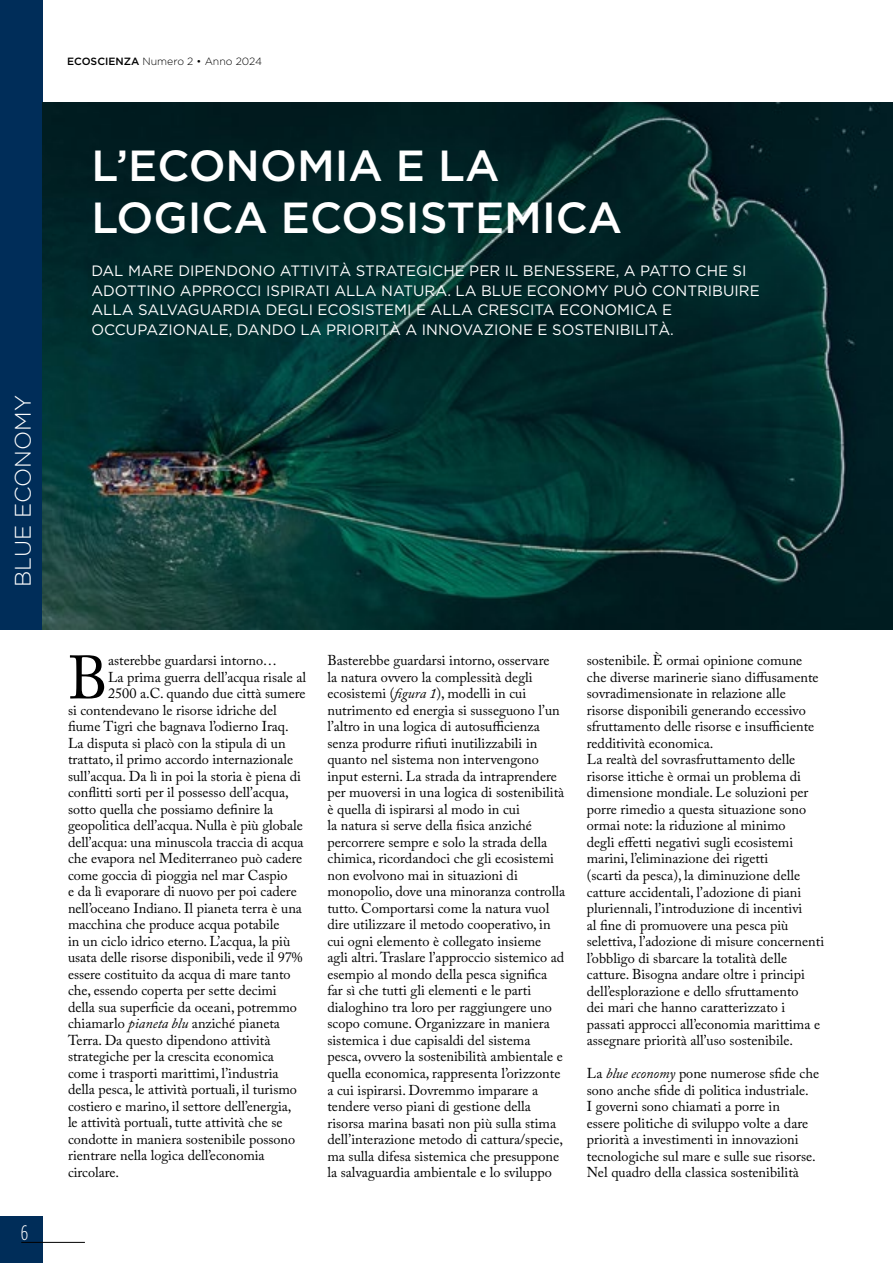
<style>
.page{position:relative;width:893px;height:1263px;background:#fff}
.page>*{position:absolute;margin:0;border:0;box-sizing:border-box;transform-origin:0 0}
.t1{font:60.6px "Adobe Caslon Pro";color:#000}
.t2{font:500 43.5px/52.5px "Gotham HTF";color:#fff}
.t3{font:300 22.5px "Gotham HTF";color:#fff}
.t4{font:300 condensed 21px "Gotham HTF";color:#fff}
.t5{font:15px/19.5px "Gotham HTF";color:#fff}
.t6{font:14.25px/16.5px "Adobe Caslon Pro";color:#000}
.t7{font:300 10.5px "Gotham HTF";color:#000}
.s1{font-weight:500}
.s2{font-style:italic}
</style>
<div class="page">
<div style="left:0;top:1216px;width:43px;height:47px;background:#002d59"></div>
<hr style="left:21px;top:1242px;width:64px;height:1px;background:#000">
<div style="left:0;top:0;width:43px;height:629px;background:#002d59"></div>
<img style="left:43px;top:102px;width:850px;height:527px">
<h3 class="t3" style="left:11px;top:587px;width:193px;rotate:-90deg">BLUE ECONOMY</h3>
<h3 class="t4" style="left:21px;top:1221px;width:9px">6</h3>
<p class="t7" style="left:67px;top:56px;width:196px"><span class="s1">ECOSCIENZA</span> Numero 2 • Anno 2024</p>
<h2 class="t2" style="left:91px;top:138px;width:532px">L’ECONOMIA E LA<br>LOGICA ECOSISTEMICA</h2>
<p class="t5" style="left:91px;top:261px;width:670px">DAL MARE DIPENDONO ATTIVITÀ STRATEGICHE PER IL BENESSERE, A PATTO CHE SI ADOTTINO APPROCCI ISPIRATI ALLA NATURA. LA BLUE ECONOMY PUÒ CONTRIBUIRE ALLA SALVAGUARDIA DEGLI ECOSISTEMI E ALLA CRESCITA ECONOMICA E OCCUPAZIONALE, DANDO LA PRIORITÀ A INNOVAZIONE E SOSTENIBILITÀ.</p>
<h1 class="t1" style="left:68px;top:642px;width:42px">B</h1>
<p class="t6" style="left:108px;top:652px;width:170px">asterebbe guardarsi intorno…</p>
<p class="t6" style="left:108px;top:669px;width:200px">La prima guerra dell’acqua risale al</p>
<p class="t6" style="left:108px;top:685px;width:199px">2500 a.C. quando due città sumere</p>
<p class="t6" style="left:68px;top:702px;width:210px">si contendevano le risorse idriche del</p>
<p class="t6" style="left:68px;top:718px;width:222px">fiume Tigri che bagnava l’odierno Iraq.</p>
<p class="t6" style="left:68px;top:735px;width:219px">La disputa si placò con la stipula di un</p>
<p class="t6" style="left:68px;top:751px;width:227px">trattato, il primo accordo internazionale</p>
<p class="t6" style="left:68px;top:768px;width:235px">sull’acqua. Da lì in poi la storia è piena di</p>
<p class="t6" style="left:68px;top:784px;width:222px">conflitti sorti per il possesso dell’acqua,</p>
<p class="t6" style="left:68px;top:801px;width:207px">sotto quella che possiamo definire la</p>
<p class="t6" style="left:68px;top:817px;width:236px">geopolitica dell’acqua. Nulla è più globale</p>
<p class="t6" style="left:68px;top:834px;width:237px">dell’acqua: una minuscola traccia di acqua</p>
<p class="t6" style="left:68px;top:850px;width:236px">che evapora nel Mediterraneo può cadere</p>
<p class="t6" style="left:68px;top:867px;width:221px">come goccia di pioggia nel mar Caspio</p>
<p class="t6" style="left:68px;top:883px;width:230px">e da lì evaporare di nuovo per poi cadere</p>
<p class="t6" style="left:68px;top:900px;width:235px">nell’oceano Indiano. Il pianeta terra è una</p>
<p class="t6" style="left:68px;top:916px;width:213px">macchina che produce acqua potabile</p>
<p class="t6" style="left:68px;top:933px;width:224px">in un ciclo idrico eterno. L’acqua, la più</p>
<p class="t6" style="left:68px;top:949px;width:236px">usata delle risorse disponibili, vede il 97%</p>
<p class="t6" style="left:68px;top:966px;width:224px">essere costituito da acqua di mare tanto</p>
<p class="t6" style="left:68px;top:982px;width:210px">che, essendo coperta per sette decimi</p>
<p class="t6" style="left:68px;top:999px;width:230px">della sua superficie da oceani, potremmo</p>
<p class="t6" style="left:68px;top:1015px;width:213px">chiamarlo <span class="s2">pianeta blu</span> anziché pianeta</p>
<p class="t6" style="left:68px;top:1032px;width:204px">Terra. Da questo dipendono attività</p>
<p class="t6" style="left:68px;top:1048px;width:208px">strategiche per la crescita economica</p>
<p class="t6" style="left:68px;top:1065px;width:212px">come i trasporti marittimi, l’industria</p>
<p class="t6" style="left:68px;top:1081px;width:230px">della pesca, le attività portuali, il turismo</p>
<p class="t6" style="left:68px;top:1098px;width:225px">costiero e marino, il settore dell’energia,</p>
<p class="t6" style="left:68px;top:1114px;width:216px">le attività portuali, tutte attività che se</p>
<p class="t6" style="left:68px;top:1131px;width:229px">condotte in maniera sostenibile possono</p>
<p class="t6" style="left:68px;top:1147px;width:198px">rientrare nella logica dell’economia</p>
<p class="t6" style="left:68px;top:1164px;width:53px">circolare.</p>
<p class="t6" style="left:327px;top:652px;width:239px">Basterebbe guardarsi intorno, osservare<br>la natura ovvero la complessità degli ecosistemi (<span class="s2">figura 1</span>), modelli in cui nutrimento ed energia si susseguono l’un l’altro in una logica di autosufficienza senza produrre rifiuti inutilizzabili in quanto nel sistema non intervengono input esterni. La strada da intraprendere per muoversi in una logica di sostenibilità è quella di ispirarsi al modo in cui<br>la natura si serve della fisica anziché percorrere sempre e solo la strada della chimica, ricordandoci che gli ecosistemi non evolvono mai in situazioni di monopolio, dove una minoranza controlla tutto. Comportarsi come la natura vuol dire utilizzare il metodo cooperativo, in cui ogni elemento è collegato insieme agli altri. Traslare l’approccio sistemico ad esempio al mondo della pesca significa far sì che tutti gli elementi e le parti dialoghino tra loro per raggiungere uno scopo comune. Organizzare in maniera sistemica i due capisaldi del sistema pesca, ovvero la sostenibilità ambientale e quella economica, rappresenta l’orizzonte a cui ispirarsi. Dovremmo imparare a tendere verso piani di gestione della risorsa marina basati non più sulla stima dell’interazione metodo di cattura/specie, ma sulla difesa sistemica che presuppone la salvaguardia ambientale e lo sviluppo</p>
<p class="t6" style="left:587px;top:652px;width:239px">sostenibile. È ormai opinione comune che diverse marinerie siano diffusamente sovradimensionate in relazione alle risorse disponibili generando eccessivo sfruttamento delle risorse e insufficiente redditività economica.<br>La realtà del sovrasfruttamento delle risorse ittiche è ormai un problema di dimensione mondiale. Le soluzioni per porre rimedio a questa situazione sono ormai note: la riduzione al minimo<br>degli effetti negativi sugli ecosistemi marini, l’eliminazione dei rigetti<br>(scarti da pesca), la diminuzione delle catture accidentali, l’adozione di piani pluriennali, l’introduzione di incentivi<br>al fine di promuovere una pesca più selettiva, l’adozione di misure concernenti l’obbligo di sbarcare la totalità delle catture. Bisogna andare oltre i principi dell’esplorazione e dello sfruttamento<br>dei mari che hanno caratterizzato i passati approcci all’economia marittima e assegnare priorità all’uso sostenibile.</p>
<p class="t6" style="left:587px;top:1065px;width:234px">La <span class="s2">blue economy</span> pone numerose sfide che sono anche sfide di politica industriale.<br>I governi sono chiamati a porre in<br>essere politiche di sviluppo volte a dare priorità a investimenti in innovazioni tecnologiche sul mare e sulle sue risorse.<br>Nel quadro della classica sostenibilità</p>
</div>
